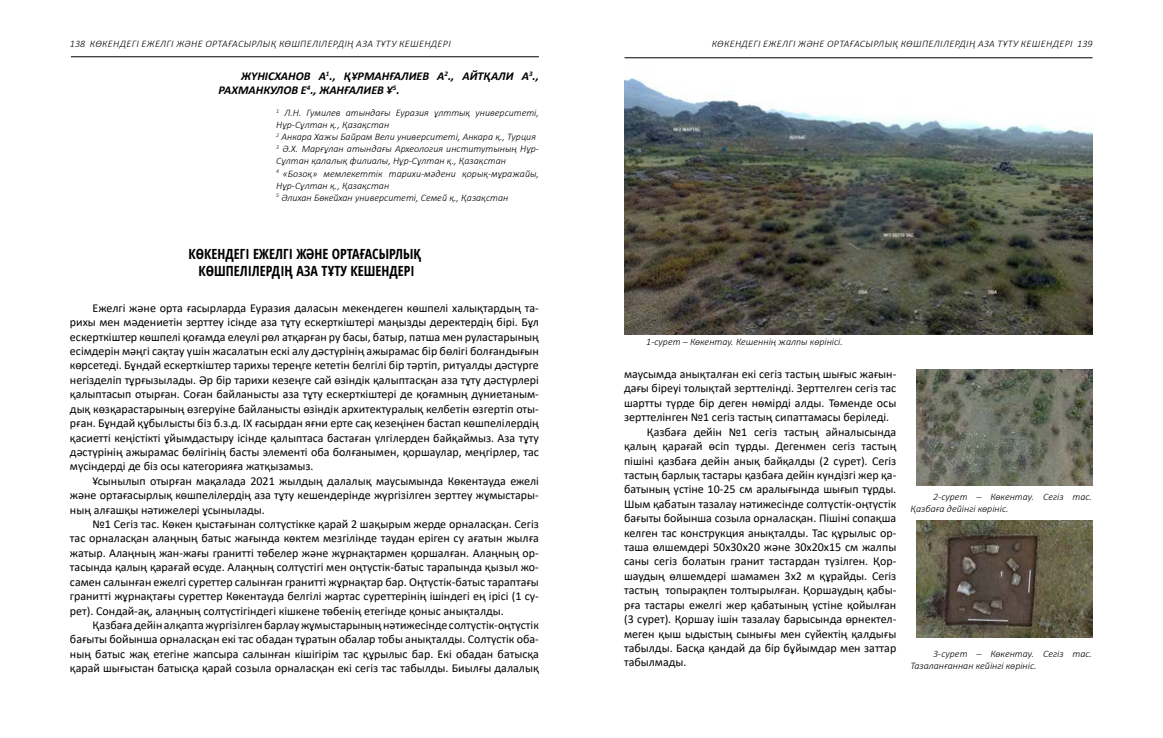
<style>
.page{position:relative;width:1163px;height:738px;background:#fff}
.page>*{position:absolute;margin:0;border:0;box-sizing:border-box;transform-origin:0 0}
.t1{font:700 condensed 14px/16.8px "Open Sans";color:#000;text-align:center}
.t2{font:12px/14.4px "Calibri";color:#000;text-align:justify}
.t3{font:italic 700 12px/14.4px "Calibri";color:#000}
.t4{font:italic 300 10px/12px "Calibri";color:#000}
.t5{font:italic 300 10px "Calibri";letter-spacing:.04em;color:#000}
</style>
<div class="page">
<hr style="left:71px;top:56px;width:468px;height:1px;background:#000">
<hr style="left:624px;top:57px;width:468px;height:1px;background:#000">
<img style="left:624px;top:78px;width:467px;height:256px">
<img style="left:916px;top:369px;width:176px;height:116px">
<img style="left:916px;top:520px;width:176px;height:117px">
<p class="t5" style="left:70px;top:38px;width:382px">138 КӨКЕНДЕГІ ЕЖЕЛГІ ЖӘНЕ ОРТАҒАСЫРЛЫҚ КӨШПЕЛІЛЕРДІҢ АЗА ТҰТУ КЕШЕНДЕРІ</p>
<p class="t5" style="left:711px;top:38px;width:382px">КӨКЕНДЕГІ ЕЖЕЛГІ ЖӘНЕ ОРТАҒАСЫРЛЫҚ КӨШПЕЛІЛЕРДІҢ АЗА ТҰТУ КЕШЕНДЕРІ 139</p>
<p class="t3" style="left:218px;top:68px;width:322px;text-indent:23px">ЖҮНІСХАНОВ А<sup>1</sup>., ҚҰРМАНҒАЛИЕВ А<sup>2</sup>., АЙТҚАЛИ А<sup>3</sup>.,<br>РАХМАНКУЛОВ Е<sup>4</sup>., ЖАНҒАЛИЕВ Ұ<sup>5</sup>.</p>
<p class="t4" style="left:276px;top:107px;width:264px"><sup>1</sup> Л.Н. Гумилев атындағы Еуразия ұлттық университеті, Нұр-Сұлтан қ., Қазақстан<br><sup>2</sup> Анкара Хажы Байрам Вели университеті, Анкара қ., Турция <sup>3</sup> Ә.Х. Марғұлан атындағы Археология институтының Нұр-Сұлтан қалалық филиалы, Нұр-Сұлтан қ., Қазақстан<br><sup>4</sup> «Бозоқ» мемлекеттік тарихи-мәдени қорық-мұражайы, Нұр-Сұлтан қ., Қазақстан<br><sup>5</sup> Әлихан Бөкейхан университеті, Семей қ., Қазақстан</p>
<p class="t1" style="left:188px;top:245px;width:234px">КӨКЕНДЕГІ ЕЖЕЛГІ ЖӘНЕ ОРТАҒАСЫРЛЫҚ<br>КӨШПЕЛІЛЕРДІҢ АЗА ТҰТУ КЕШЕНДЕРІ</p>
<p class="t2" style="left:70px;top:300px;width:470px;text-indent:23px">Ежелгі және орта ғасырларда Еуразия даласын мекендеген көшпелі халықтардың та&shy;рихы мен мәдениетін зерттеу ісінде аза тұту ескерткіштері маңызды деректердің бірі. Бұл ескерткіштер көшпелі қоғамда елеулі рөл атқарған ру басы, батыр, патша мен руластарының есімдерін мәңгі сақтау үшін жасалатын ескі алу дәстүрінің ажырамас бір бөлігі болғандығын көрсетеді. Бұндай ескерткіштер тарихы тереңге кететін белгілі бір тәртіп, ритуалды дәстүрге негізделіп тұрғызылады. Әр бір тарихи кезеңге сай өзіндік қалыптасқан аза тұту дәстүрлері қалыптасып отырған. Соған байланысты аза тұту ескерткіштері де қоғамның дүниетаным&shy;дық көзқарастарының өзгеруіне байланысты өзіндік архитектуралық келбетін өзгертіп оты&shy;рған. Бұндай құбылысты біз б.з.д. ІХ ғасырдан яғни ерте сақ кезеңінен бастап көшпелілердің қасиетті кеңістікті ұйымдастыру ісінде қалыптаса бастаған үлгілерден байқаймыз. Аза тұту дәстүрінің ажырамас бөлігінің басты элементі оба болғанымен, қоршаулар, меңгірлер, тас мүсіндерді де біз осы категорияға жатқызамыз.</p>
<p class="t2" style="left:70px;top:473px;width:470px;text-indent:23px">Ұсынылып отырған мақалада 2021 жылдың далалық маусымында Көкентауда ежелі және ортағасырлық көшпелілердің аза тұту кешендерінде жүргізілген зерттеу жұмыстары&shy;ның алғашқы нәтижелері ұсынылады.</p>
<p class="t2" style="left:70px;top:516px;width:470px;text-indent:23px">№1 Сегіз тас. Көкен қыстағынан солтүстікке қарай 2 шақырым жерде орналасқан. Сегіз тас орналасқан алаңның батыс жағында көктем мезгілінде таудан еріген су ағатын жылға жатыр. Алаңның жан-жағы гранитті төбелер және жұрнақтармен қоршалған. Алаңның ор&shy;тасында қалың қарағай өсуде. Алаңның солтүстігі мен оңтүстік-батыс тарапында қызыл жо&shy;самен салынған ежелгі суреттер салынған гранитті жұрнақтар бар. Оңтүстік-батыс тараптағы гранитті жұрнақтағы суреттер Көкентауда белгілі жартас суреттерінің ішіндегі ең ірісі (1 су&shy;рет). Сондай-ақ, алаңның солтүстігіндегі кішкене төбенің етегінде қоныс анықталды.</p>
<p class="t2" style="left:70px;top:617px;width:470px;text-indent:23px">Қазбаға дейін алқапта жүргізілген барлау жұмыстарының нәтижесінде солтүстік-оңтүстік бағыты бойынша орналасқан екі тас обадан тұратын обалар тобы анықталды. Солтүстік оба&shy;ның батыс жақ етегіне жапсыра салынған кішігірім тас құрылыс бар. Екі обадан батысқа қарай шығыстан батысқа қарай созыла орналасқан екі сегіз тас табылды. Биылғы далалық</p>
<p class="t4" style="left:646px;top:335px;width:198px">1-сурет – Көкентау. Кешеннің жалпы көрінісі.</p>
<p class="t2" style="left:624px;top:366px;width:274px">маусымда анықталған екі сегіз тастың шығыс жағын-</p>
<p class="t2" style="left:624px;top:380px;width:274px">дағы біреуі толықтай зерттелінді. Зерттелген сегіз тас</p>
<p class="t2" style="left:624px;top:395px;width:274px">шартты түрде бір деген нөмірді алды. Төменде осы</p>
<p class="t2" style="left:624px;top:409px;width:267px">зерттелінген №1 сегіз тастың сипаттамасы беріледі.</p>
<p class="t2" style="left:646px;top:424px;width:251px">Қазбаға дейін №1 сегіз тастың айналысында</p>
<p class="t2" style="left:624px;top:438px;width:274px">қалың қарағай өсіп тұрды. Дегенмен сегіз тастың</p>
<p class="t2" style="left:624px;top:452px;width:274px">пішіні қазбаға дейін анық байқалды (2 сурет). Сегіз</p>
<p class="t2" style="left:624px;top:467px;width:274px">тастың барлық тастары қазбаға дейін күндізгі жер қа-</p>
<p class="t2" style="left:624px;top:481px;width:274px">батының үстіне 10-25 см аралығында шығып тұрды.</p>
<p class="t2" style="left:624px;top:496px;width:274px">Шым қабатын тазалау нәтижесінде солтүстік-оңтүстік</p>
<p class="t2" style="left:624px;top:510px;width:274px">бағыты бойынша созыла орналасқан. Пішіні сопақша</p>
<p class="t2" style="left:624px;top:524px;width:274px">келген тас конструкция анықталды. Тас құрылыс ор-</p>
<p class="t2" style="left:624px;top:539px;width:274px">таша өлшемдері 50х30х20 және 30х20х15 см жалпы</p>
<p class="t2" style="left:624px;top:553px;width:274px">саны сегіз болатын гранит тастардан түзілген. Қор-</p>
<p class="t2" style="left:624px;top:568px;width:274px">шаудың өлшемдері шамамен 3х2 м құрайды. Сегіз</p>
<p class="t2" style="left:624px;top:582px;width:274px">тастың топырақпен толтырылған. Қоршаудың қабы-</p>
<p class="t2" style="left:624px;top:596px;width:274px">рға тастары ежелгі жер қабатының үстіне қойылған</p>
<p class="t2" style="left:624px;top:611px;width:274px">(3 сурет). Қоршау ішін тазалау барысында өрнектел-</p>
<p class="t2" style="left:624px;top:625px;width:274px">меген қыш ыдыстың сынығы мен сүйектің қалдығы</p>
<p class="t2" style="left:624px;top:640px;width:274px">табылды. Басқа қандай да бір бұйымдар мен заттар</p>
<p class="t2" style="left:624px;top:654px;width:64px">табылмады.</p>
<p class="t4" style="left:910px;top:489px;width:183px;text-indent:23px">2-сурет – Көкентау. Сегіз тас.<br>Қазбаға дейінгі көрініс.</p>
<p class="t4" style="left:910px;top:647px;width:183px;text-indent:23px">3-сурет – Көкентау. Сегіз тас.<br>Тазаланғаннан кейінгі көрініс.</p>
</div>
